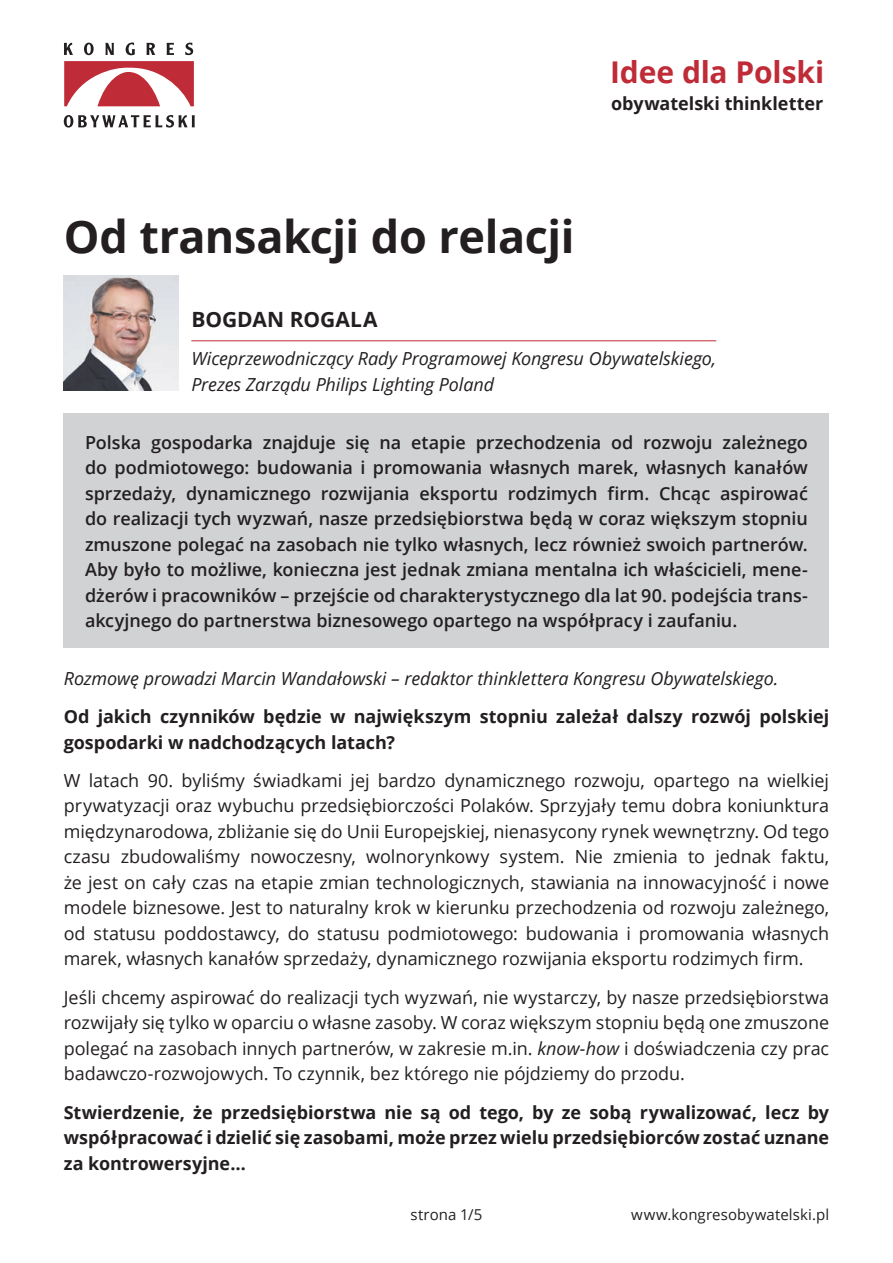
<style>
.page{position:relative;width:893px;height:1263px;background:#fff}
.page>*{position:absolute;margin:0;border:0;box-sizing:border-box;transform-origin:0 0}
.t1{font:700 45px "Open Sans";letter-spacing:-.01em;color:#231f20}
.t2{font:700 30px "Open Sans";letter-spacing:-.005em;color:#bf2b37}
.t3{font:700 21px "Open Sans";color:#231f20}
.t4{font:18px/25.5px "Open Sans";letter-spacing:-.005em;color:#231f20;text-align:justify}
.t5{font:600 18px/25.5px "Open Sans";color:#231f20;text-align:justify}
.t6{font:700 18px/25.5px "Open Sans";color:#231f20}
.t7{font:italic 18px/25.5px "Open Sans";letter-spacing:-.005em;color:#231f20}
.t8{font:15px "Open Sans";letter-spacing:.005em;color:#231f20}
.s1{font-style:italic}
</style>
<div class="page">
<svg style="left:64px;top:43px;width:9px;height:12px"></svg>
<svg style="left:84px;top:43px;width:10px;height:12px"></svg>
<svg style="left:105px;top:43px;width:9px;height:12px"></svg>
<svg style="left:126px;top:43px;width:9px;height:12px"></svg>
<svg style="left:147px;top:43px;width:8px;height:12px"></svg>
<svg style="left:167px;top:43px;width:7px;height:12px"></svg>
<svg style="left:185px;top:43px;width:8px;height:12px"></svg>
<svg style="left:64px;top:115px;width:131px;height:13px"></svg>
<svg style="left:64px;top:61px;width:130px;height:45px"></svg>
<img style="left:64px;top:276px;width:115px;height:114px">
<hr style="left:191px;top:340px;width:525px;height:1px;background:#bf2b37">
<div style="left:64px;top:413px;width:765px;height:235px;background:#d1d2d4"></div>
<h2 class="t2" style="left:610px;top:51px;width:216px">Idee dla Polski</h2>
<p class="t6" style="left:611px;top:91px;width:214px">obywatelski thinkletter</p>
<h1 class="t1" style="left:64px;top:205px;width:512px">Od transakcji do relacji</h1>
<p class="t3" style="left:191px;top:304px;width:188px">BOGDAN ROGALA</p>
<p class="t7" style="left:191px;top:345px;width:526px">Wiceprzewodniczący Rady Programowej Kongresu Obywatelskiego,<br>Prezes Zarządu Philips Lighting Poland</p>
<p class="t5" style="left:85px;top:429px;width:724px">Polska gospodarka znajduje się na etapie przechodzenia od rozwoju zależnego do podmiotowego: budowania i promowania własnych marek, własnych kanałów sprzedaży, dynamicznego rozwijania eksportu rodzimych firm. Chcąc aspirować do realizacji tych wyzwań, nasze przedsiębiorstwa będą w coraz większym stopniu zmuszone polegać na zasobach nie tylko własnych, lecz również swoich partnerów.<br>Aby było to możliwe, konieczna jest jednak zmiana mentalna ich właścicieli, mene&shy;dżerów i pracowników – przejście od charakterystycznego dla lat 90. podejścia trans&shy;akcyjnego do partnerstwa biznesowego opartego na współpracy i zaufaniu.</p>
<p class="t7" style="left:64px;top:665px;width:716px">Rozmowę prowadzi Marcin Wandałowski – redaktor thinklettera Kongresu Obywatelskiego.</p>
<p class="t6" style="left:64px;top:703px;width:767px">Od jakich czynników będzie w największym stopniu zależał dalszy rozwój polskiej gospodarki w nadchodzących latach?</p>
<p class="t4" style="left:64px;top:767px;width:767px">W latach 90. byliśmy świadkami jej bardzo dynamicznego rozwoju, opartego na wielkiej prywatyzacji oraz wybuchu przedsiębiorczości Polaków. Sprzyjały temu dobra koniunktura międzynarodowa, zbliżanie się do Unii Europejskiej, nienasycony rynek wewnętrzny. Od tego czasu zbudowaliśmy nowoczesny, wolnorynkowy system. Nie zmienia to jednak faktu, że jest on cały czas na etapie zmian technologicznych, stawiania na innowacyjność i nowe modele biznesowe. Jest to naturalny krok w kierunku przechodzenia od rozwoju zależnego, od statusu poddostawcy, do statusu podmiotowego: budowania i promowania własnych marek, własnych kanałów sprzedaży, dynamicznego rozwijania eksportu rodzimych firm.</p>
<p class="t4" style="left:64px;top:984px;width:767px">Jeśli chcemy aspirować do realizacji tych wyzwań, nie wystarczy, by nasze przedsiębiorstwa rozwijały się tylko w oparciu o własne zasoby. W coraz większym stopniu będą one zmuszone polegać na zasobach innych partnerów, w zakresie m.in. <span class="s1">know‑how</span> i doświadczenia czy prac badawczo‑rozwojowych. To czynnik, bez którego nie pójdziemy do przodu.</p>
<p class="t6" style="left:64px;top:1099px;width:767px;text-align:justify">Stwierdzenie, że przedsiębiorstwa nie są od tego, by ze sobą rywalizować, lecz by współpracować i dzielić się zasobami, może przez wielu przedsiębiorców zostać uznane za kontrowersyjne…</p>
<p class="t8" style="left:410px;top:1205px;width:74px">strona 1/5</p>
<p class="t8" style="left:631px;top:1205px;width:199px">www.kongresobywatelski.pl</p>
</div>
